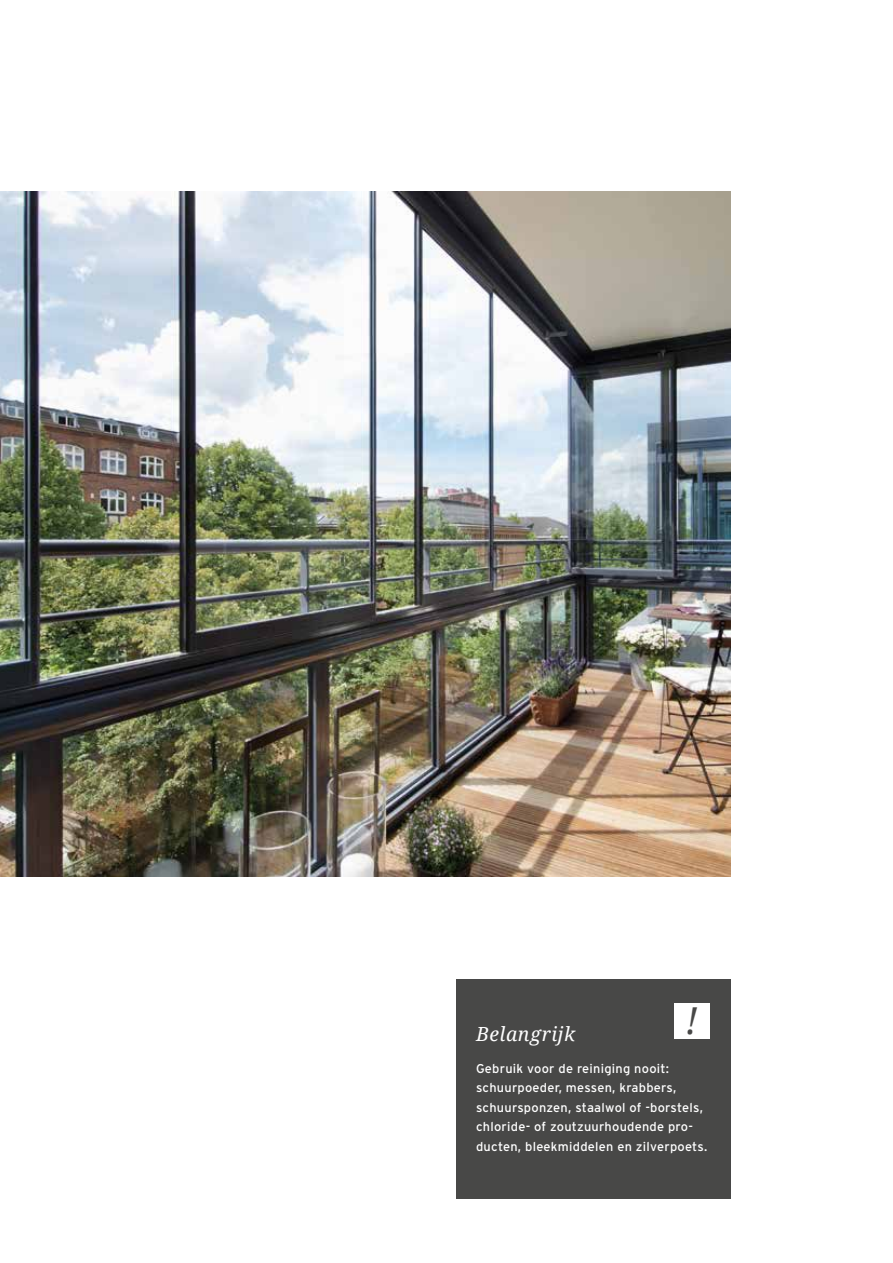
<style>
.page{position:relative;width:893px;height:1263px;background:#fff}
.page>*{position:absolute;margin:0;border:0;box-sizing:border-box;transform-origin:0 0}
.t1{font:italic 37.2px "Droid Serif";color:#484847}
.t2{font:italic 19.5px "Droid Serif";letter-spacing:.03em;color:#fff}
.t3{font:12.75px/19.5px "Interstate";letter-spacing:.02em;color:#fff}
</style>
<div class="page">
<img style="left:0;top:191px;width:731px;height:685px">
<div style="left:456px;top:979px;width:275px;height:220px;background:#484847"></div>
<div style="left:674px;top:1003px;width:35px;height:35px;background:#fff"></div>
<h1 class="t1" style="left:685px;top:999px;width:14px">!</h1>
<h2 class="t2" style="left:476px;top:1022px;width:101px">Belangrijk</h2>
<p class="t3" style="left:476px;top:1058px;width:233px">Gebruik voor de reiniging nooit: schuurpoeder, messen, krabbers, schuursponzen, staalwol of -borstels, chloride- of zoutzuurhoudende pro&shy;ducten, bleekmiddelen en zilverpoets.</p>
</div>
